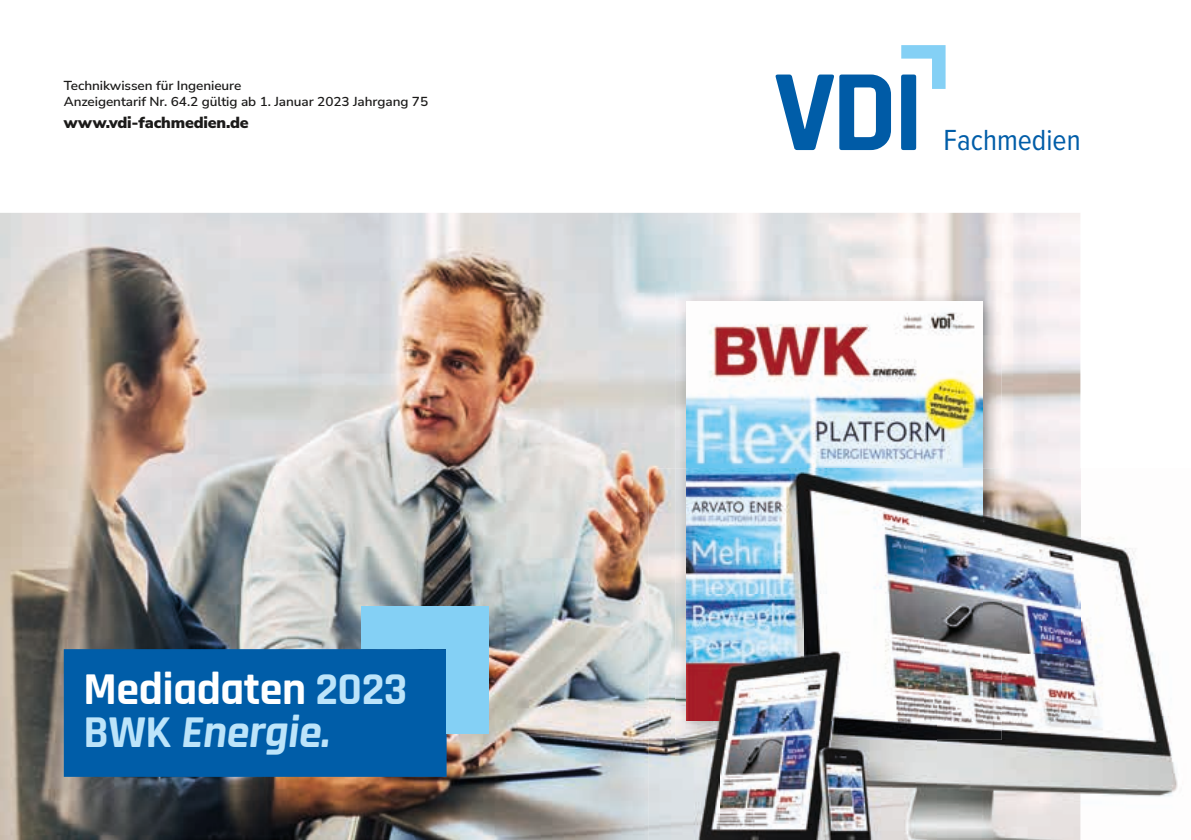
<style>
.page{position:relative;width:1191px;height:840px;background:#fff}
.page>*{position:absolute;margin:0;border:0;box-sizing:border-box;transform-origin:0 0}
.t1{font:700 46px/43px "Rajdhani";letter-spacing:-.01em;color:#bce4fa}
.t2{font:30.2px "Proxima Nova Cond";color:#005da8}
.t3{font:900 16px "Nunito Sans";letter-spacing:-.01em;color:#1b1a19}
.t4{font:600 13px/16px "Nunito Sans";letter-spacing:-.005em;color:#1b1a19;scale:1.04 1}
.s1{color:#fff}
</style>
<div class="page">
<img style="left:0;top:213px;width:1080px;height:626px">
<svg style="left:775px;top:45px;width:170px;height:105px"></svg>
<img style="left:675px;top:290px;width:326px;height:178px">
<img style="left:686px;top:301px;width:296px;height:419px">
<img style="left:1080px;top:468px;width:98px;height:371px">
<img style="left:649px;top:468px;width:71px;height:371px">
<img style="left:1001px;top:468px;width:79px;height:185px">
<img style="left:937px;top:653px;width:143px;height:186px">
<img style="left:720px;top:739px;width:217px;height:100px">
<img style="left:675px;top:468px;width:65px;height:271px">
<img style="left:936px;top:468px;width:65px;height:271px">
<img style="left:740px;top:720px;width:196px;height:19px">
<div style="left:64px;top:648px;width:382px;height:128px;background:#005da8"></div>
<div style="left:361px;top:606px;width:128px;height:42px;background:#84d0f5"></div>
<div style="left:446px;top:606px;width:43px;height:127px;background:#84d0f5"></div>
<p class="t4" style="left:64px;top:77px;width:352px">Technikwissen für Ingenieure<br>Anzeigentarif Nr. 64.2 gültig ab 1. Januar 2023 Jahrgang 75</p>
<p class="t3" style="left:64px;top:111px;width:186px">www.vdi-fachmedien.de</p>
<h1 class="t1" style="left:84px;top:668px;width:325px"><span class="s1">Mediadaten</span> 2023<br>B W K Energie.</h1>
<h2 class="t2" style="left:943px;top:117px;width:139px">Fachmedien</h2>
</div>
